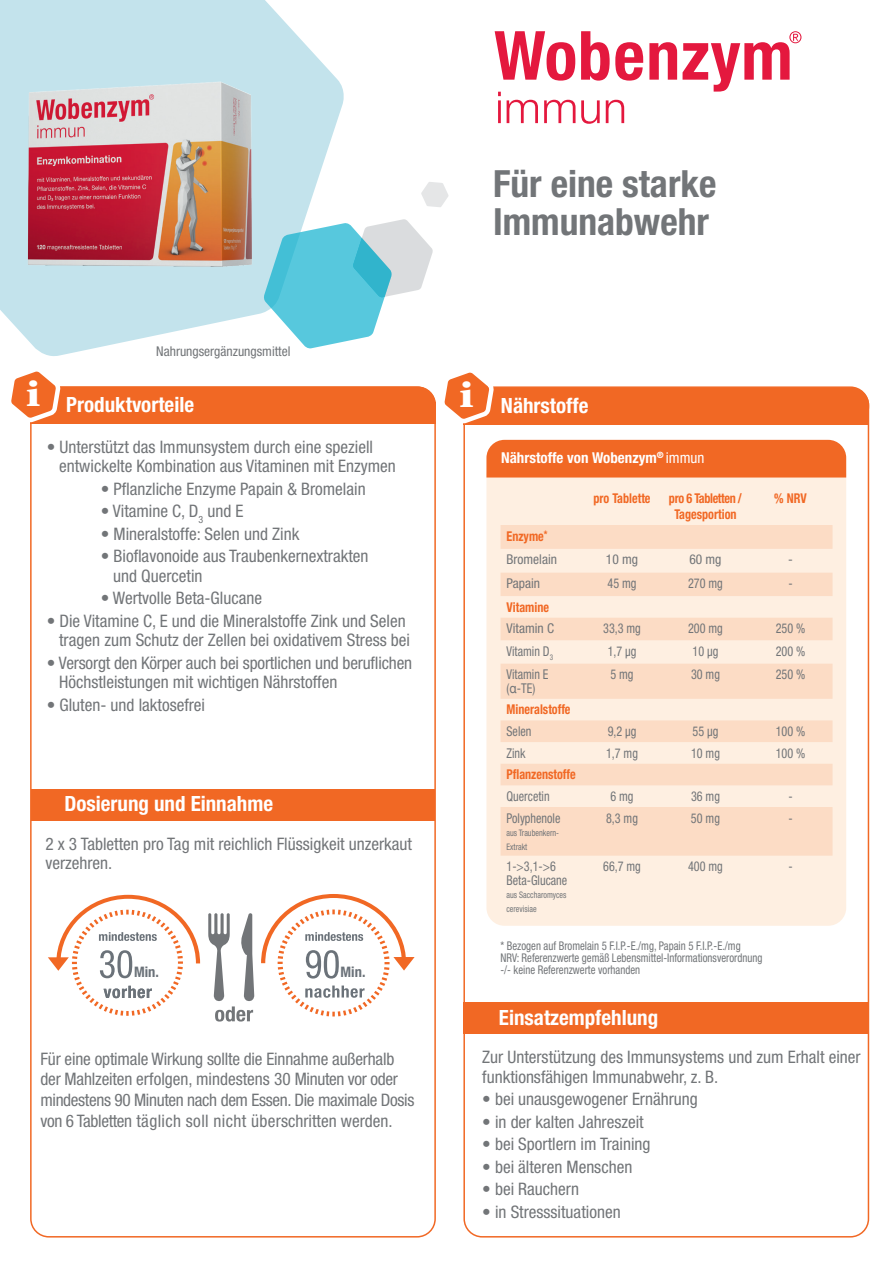
<style>
.page{position:relative;width:893px;height:1263px;background:#fff}
.page>*{position:absolute;margin:0;border:0;box-sizing:border-box;transform-origin:0 0}
.t1{font:900 37.8px "Minion Std";color:#fff;scale:1.22 1}
.t2{font:700 condensed 37.5px/37.5px "Helvetica Neue LT Std";color:#727578}
.t3{font:700 condensed 21px "Helvetica Neue LT Std";color:#fff}
.t4{font:condensed 17.25px/19.5px "Helvetica Neue LT Std";color:#727578}
.t5{font:700 condensed 15px "Helvetica Neue LT Std";color:#fff}
.t6{font:700 condensed 14.55px "Helvetica Neue LT Std";color:#6b7279}
.t7{font:condensed 13.5px/13.5px "Helvetica Neue LT Std";color:#727578;scale:.9 1}
.t8{font:condensed 13.5px/23.9px "Helvetica Neue LT Std";color:#727578}
.t9{font:700 condensed 13.5px "Helvetica Neue LT Std";color:#f16824;scale:.9 1}
.t10{font:700 condensed 13.5px/16.2px "Helvetica Neue LT Std";letter-spacing:-.03em;color:#f16824;text-align:center;scale:.9 1}
.t11{font:condensed 12px/12px "Helvetica Neue LT Std";color:#727578;scale:.9 1}
.t12{font:condensed 9px/13.5px "Helvetica Neue LT Std";color:#727578;scale:.9 1}
.s1{font-weight:400}
.s2{font-weight:700;color:#f16824}
.s3{font-family:"Helvetica";font-stretch:normal}
</style>
<div class="page">
<div style="left:32px;top:386px;width:404px;height:37px;background:#f16824;border-radius:18px"></div>
<div style="left:30px;top:402px;width:406px;height:21px;background:#f16824"></div>
<svg style="left:0;top:0;width:318px;height:356px;fill:#c3e3ec"></svg>
<div style="left:30px;top:386px;width:406px;height:851px;border:2px solid #f16824;border-radius:18px"></div>
<svg style="left:263px;top:219px;width:170px;height:130px"></svg>
<svg style="left:421px;top:182px;width:28px;height:25px"></svg>
<div style="left:31px;top:789px;width:404px;height:31px;background:#f16824"></div>
<svg style="left:11px;top:371px;width:52px;height:55px"></svg>
<div style="left:465px;top:387px;width:404px;height:37px;background:#f16824;border-radius:18px"></div>
<div style="left:463px;top:403px;width:406px;height:21px;background:#f16824"></div>
<svg style="left:444px;top:372px;width:53px;height:55px"></svg>
<svg style="left:208px;top:913px;width:46px;height:108px"></svg>
<div style="left:463px;top:1002px;width:405px;height:32px;background:#f16824"></div>
<img style="left:0;top:58px;width:344px;height:228px">
<svg style="left:495px;top:31px;width:306px;height:93px"></svg>
<div style="left:486px;top:458px;width:360px;height:468px;background:#feefe1;border-radius:18px"></div>
<div style="left:486px;top:440px;width:360px;height:37px;background:#f16824"></div>
<svg style="left:500px;top:525px;width:332px;height:331px;fill:#fcdcc5"></svg>
<svg style="left:48px;top:895px;width:152px;height:121px"></svg>
<svg style="left:261px;top:894px;width:154px;height:122px"></svg>
<h2 class="t2" style="left:493px;top:164px;width:225px">Für eine starke<br>Immunabwehr</h2>
<p class="t8" style="left:156px;top:339px;width:136px">Nahrungsergänzungsmittel</p>
<h1 class="t1" style="left:26px;top:375px;width:13px">i</h1>
<h1 class="t1" style="left:460px;top:376px;width:13px">i</h1>
<p class="t3" style="left:66px;top:392px;width:129px">Produktvorteile</p>
<p class="t4" style="left:59px;top:437px;width:338px;text-indent:-12px">• Unterstützt das Immunsystem durch eine speziell entwickelte Kombination aus Vitaminen mit Enzymen</p>
<p class="t4" style="left:101px;top:479px;width:266px">• Pflanzliche Enzyme Papain &amp; Bromelain</p>
<p class="t4" style="left:101px;top:501px;width:144px">• Vitamine C, D<sub>3</sub> und E</p>
<p class="t4" style="left:101px;top:524px;width:200px">• Mineralstoffe: Selen und Zink</p>
<p class="t4" style="left:113px;top:546px;width:257px;text-indent:-12px">• Bioflavonoide aus Traubenkernextrakten und Quercetin</p>
<p class="t4" style="left:101px;top:588px;width:163px">• Wertvolle Beta-Glucane</p>
<p class="t4" style="left:47px;top:611px;width:365px;text-align:right">• Die Vitamine C, E und die Mineralstoffe Zink und Selen tragen zum Schutz der Zellen bei oxidativem Stress bei</p>
<p class="t4" style="left:59px;top:653px;width:355px;text-indent:-12px">• Versorgt den Körper auch bei sportlichen und beruflichen<br>Höchstleistungen mit wichtigen Nährstoffen</p>
<p class="t4" style="left:47px;top:695px;width:160px">• Gluten- und laktosefrei</p>
<p class="t3" style="left:64px;top:791px;width:210px">Dosierung und Einnahme</p>
<p class="t4" style="left:45px;top:834px;width:368px">2 x 3 Tabletten pro Tag mit reichlich Flüssigkeit unzerkaut verzehren.</p>
<p class="t6" style="left:134px;top:962px;width:26px">Min.</p>
<p class="t6" style="left:341px;top:962px;width:26px">Min.</p>
<p class="t3" style="left:501px;top:393px;width:89px">Nährstoffe</p>
<p class="t5" style="left:501px;top:449px;width:205px">Nährstoffe von Wobenzym<sup>®</sup> <span class="s1">immun</span></p>
<p class="t8" style="left:506px;top:524px;width:52px"><span class="s2">Enzyme</span><sup>*<br></sup>Bromelain</p>
<p class="t9" style="left:593px;top:490px;width:65px">pro Tablette</p>
<p class="t10" style="left:669px;top:490px;width:83px">pro 6 Tabletten /<br>Tagesportion</p>
<p class="t9" style="left:774px;top:490px;width:38px">% NRV</p>
<p class="t8" style="left:606px;top:548px;width:34px">10 mg</p>
<p class="t8" style="left:689px;top:548px;width:34px">60 mg</p>
<p class="t8" style="left:788px;top:548px;width:6px">-</p>
<p class="t8" style="left:506px;top:571px;width:35px">Papain</p>
<p class="t7" style="left:607px;top:577px;width:34px">45 mg</p>
<p class="t7" style="left:688px;top:577px;width:40px">270 mg</p>
<p class="t7" style="left:788px;top:577px;width:6px">-</p>
<p class="t9" style="left:507px;top:599px;width:49px">Vitamine</p>
<p class="t8" style="left:506px;top:616px;width:49px">Vitamin C</p>
<p class="t7" style="left:603px;top:622px;width:43px">33,3 mg</p>
<p class="t7" style="left:688px;top:622px;width:40px">200 mg</p>
<p class="t7" style="left:776px;top:622px;width:34px">250 %</p>
<p class="t7" style="left:506px;top:644px;width:53px">Vitamin D<sub>3</sub></p>
<p class="t7" style="left:608px;top:644px;width:33px">1,7 μg</p>
<p class="t7" style="left:693px;top:644px;width:30px">10 μg</p>
<p class="t7" style="left:776px;top:644px;width:34px">200 %</p>
<p class="t7" style="left:506px;top:668px;width:48px">Vitamin E (<span class="s3">α</span>-TE)</p>
<p class="t7" style="left:610px;top:668px;width:27px">5 mg</p>
<p class="t7" style="left:691px;top:668px;width:34px">30 mg</p>
<p class="t7" style="left:776px;top:668px;width:34px">250 %</p>
<p class="t9" style="left:506px;top:701px;width:73px">Mineralstoffe</p>
<p class="t7" style="left:506px;top:724px;width:29px">Selen</p>
<p class="t7" style="left:608px;top:724px;width:33px">9,2 μg</p>
<p class="t7" style="left:693px;top:724px;width:30px">55 μg</p>
<p class="t7" style="left:776px;top:724px;width:34px">100 %</p>
<p class="t7" style="left:506px;top:746px;width:23px">Zink</p>
<p class="t7" style="left:606px;top:746px;width:37px">1,7 mg</p>
<p class="t7" style="left:691px;top:746px;width:34px">10 mg</p>
<p class="t7" style="left:776px;top:746px;width:34px">100 %</p>
<p class="t9" style="left:506px;top:766px;width:78px">Pflanzenstoffe</p>
<p class="t7" style="left:506px;top:789px;width:49px">Quercetin</p>
<p class="t7" style="left:610px;top:789px;width:27px">6 mg</p>
<p class="t7" style="left:691px;top:789px;width:34px">36 mg</p>
<p class="t7" style="left:788px;top:789px;width:6px">-</p>
<p class="t7" style="left:507px;top:811px;width:61px">Polyphenole</p>
<p class="t12" style="left:506px;top:826px;width:60px">aus Traubenkern-<br>Extrakt</p>
<p class="t7" style="left:606px;top:811px;width:37px">8,3 mg</p>
<p class="t7" style="left:691px;top:811px;width:34px">50 mg</p>
<p class="t7" style="left:788px;top:811px;width:6px">-</p>
<p class="t7" style="left:507px;top:860px;width:69px">1-&gt;3,1-&gt;6<br>Beta-Glucane</p>
<p class="t12" style="left:506px;top:888px;width:68px">aus Saccharomyces cerevisiae</p>
<p class="t7" style="left:603px;top:860px;width:43px">66,7 mg</p>
<p class="t7" style="left:688px;top:860px;width:40px">400 mg</p>
<p class="t7" style="left:788px;top:860px;width:6px">-</p>
<p class="t11" style="left:500px;top:940px;width:293px">* Bezogen auf Bromelain 5 F.I.P.-E./mg, Papain 5 F.I.P.-E./mg<br>NRV: Referenzwerte gemäß Lebensmittel-Informationsverordnung -/- keine Referenzwerte vorhanden</p>
<p class="t4" style="left:40px;top:1048px;width:375px;line-height:20.7px">Für eine optimale Wirkung sollte die Einnahme außerhalb der Mahlzeiten erfolgen, mindestens 30 Minuten vor oder mindestens 90 Minuten nach dem Essen. Die maximale Dosis von 6 Tabletten täglich soll nicht überschritten werden.</p>
<p class="t3" style="left:499px;top:1004px;width:161px">Einsatzempfehlung</p>
<p class="t4" style="left:482px;top:1047px;width:380px">Zur Unterstützung des Immunsystems und zum Erhalt einer funktionsfähigen Immunabwehr, z. B.</p>
<p class="t4" style="left:482px;top:1089px;width:217px">• bei unausgewogener Ernährung</p>
<p class="t4" style="left:482px;top:1111px;width:163px">• in der kalten Jahreszeit</p>
<p class="t4" style="left:482px;top:1134px;width:170px">• bei Sportlern im Training</p>
<p class="t4" style="left:482px;top:1156px;width:152px">• bei älteren Menschen</p>
<p class="t4" style="left:482px;top:1179px;width:98px">• bei Rauchern</p>
<p class="t4" style="left:482px;top:1201px;width:140px">• in Stresssituationen</p>
</div>
